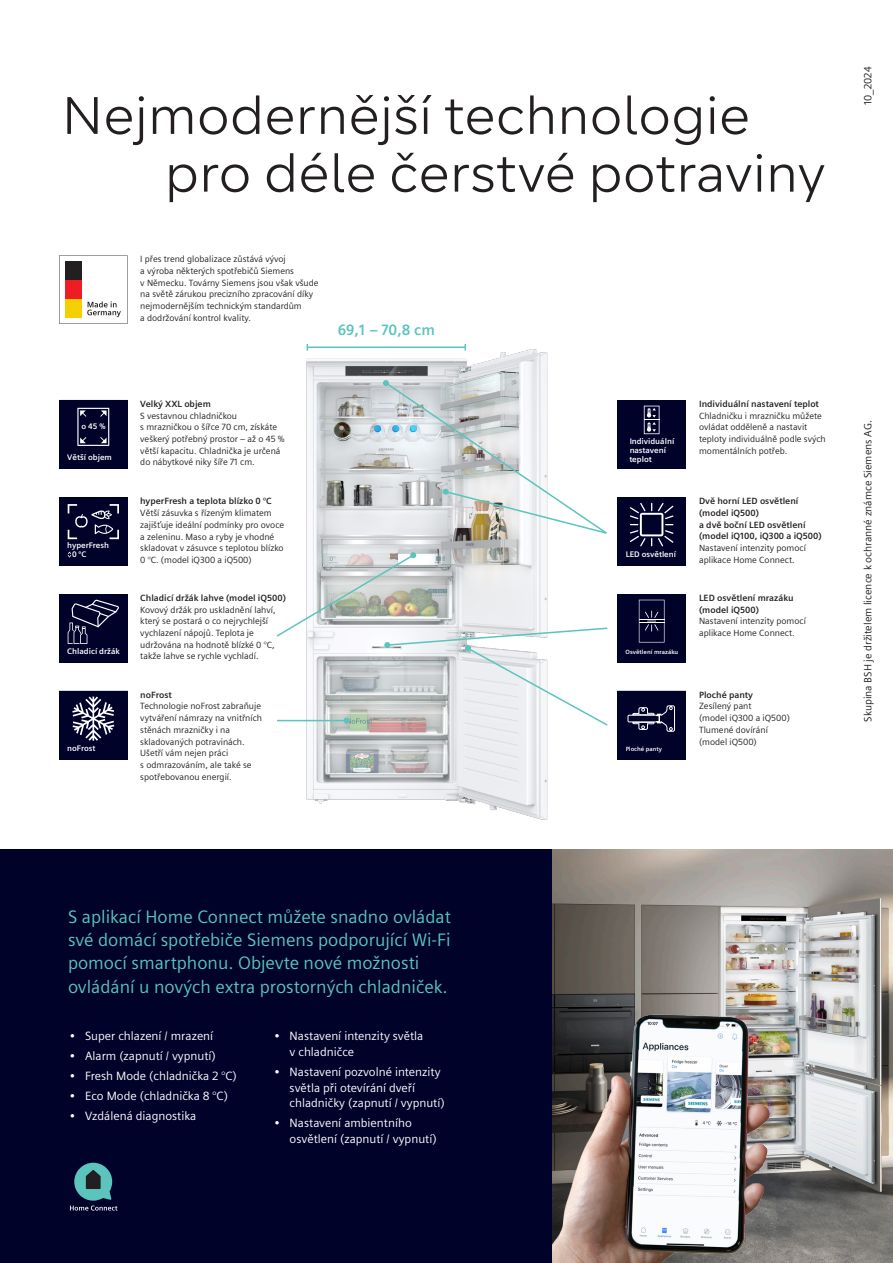
<style>
.page{position:relative;width:893px;height:1263px;background:#fff}
.page>*{position:absolute;margin:0;border:0;box-sizing:border-box;transform-origin:0 0}
._01__Headline_H1__30-170pt___110{font:52.5px "Siemens Progress";color:#231f20}
.SEKCE_-_headline{font:18px/23.4px "Siemens Sans";color:#5ac4bd}
.SEKCE_-_body{font:700 15px "Siemens Sans";color:#5ac4bd}
.t1{font:12px/15.6px "Siemens Sans";color:#fff}
._06__License_Statement__7_5pt{font:10.5px "Siemens Sans";color:#231f20}
.FEATURE_-_body{font:9px/11.7px "Siemens Sans";color:#231f20}
.FEATURE_-_body-2{font:700 9px/11.7px "Siemens Sans";color:#231f20}
.t2{font:700 8.1px/9px "Siemens Sans";color:#fff}
.t3{font:700 6px "Siemens Sans";color:#fff}
</style>
<div class="page">
<div style="left:0;top:849px;width:893px;height:414px;background:#00022a"></div>
<svg style="left:617px;top:497px;width:69px;height:69px;background:#121439"></svg>
<div style="left:617px;top:400px;width:69px;height:68px;background:#00022a"></div>
<svg style="left:644px;top:406px;width:15px;height:28px"></svg>
<svg style="left:617px;top:594px;width:69px;height:68px;background:#090b31"></svg>
<svg style="left:617px;top:691px;width:69px;height:68px;background:#0f1036"></svg>
<svg style="left:59px;top:400px;width:69px;height:68px;background:#0c0e34"></svg>
<div style="left:59px;top:497px;width:69px;height:69px;background:#00022a"></div>
<svg style="left:68px;top:504px;width:51px;height:35px"></svg>
<svg style="left:68px;top:552px;width:3px;height:5px"></svg>
<svg style="left:59px;top:594px;width:69px;height:68px;background:#101237"></svg>
<svg style="left:59px;top:691px;width:69px;height:68px;background:#212346"></svg>
<img style="left:306px;top:343px;width:242px;height:477px">
<hr style="left:307px;top:346px;width:158px;height:2px;background:#5ac4bd">
<svg style="left:383px;top:380px;width:224px;height:155px"></svg>
<svg style="left:276px;top:552px;width:332px;height:175px"></svg>
<img style="left:553px;top:849px;width:340px;height:414px">
<img style="left:553px;top:997px;width:246px;height:266px">
<svg style="left:70px;top:1163px;width:47px;height:47px"></svg>
<svg style="left:59px;top:255px;width:69px;height:69px"></svg>
<div style="left:65px;top:280px;width:17px;height:19px;background:#ee1d23"></div>
<div style="left:65px;top:261px;width:17px;height:19px;background:#231f20"></div>
<div style="left:65px;top:299px;width:17px;height:19px;background:#f4cf02"></div>
<h1 class="_01__Headline_H1__30-170pt___110" style="left:62px;top:81px;width:690px">Nejmodernější technologie</h1>
<h1 class="_01__Headline_H1__30-170pt___110" style="left:165px;top:139px;width:662px">pro déle čerstvé potraviny</h1>
<p class="FEATURE_-_body" style="left:140px;top:253px;width:180px">I přes trend globalizace zůstává vývoj<br>a výroba některých spotřebičů Siemens<br>v Německu. Továrny Siemens jsou však všude na světě zárukou precizního zpracování díky nejmodernějším technickým standardům<br>a dodržování kontrol kvality.</p>
<p class="SEKCE_-_body" style="left:338px;top:322px;width:99px">69,1 – 70,8 cm</p>
<p class="t2" style="left:81px;top:421px;width:26px">o 45 %</p>
<p class="t2" style="left:67px;top:452px;width:46px">Větší objem</p>
<p class="t2" style="left:72px;top:541px;width:38px;text-indent:-5px">hyperFresh<br>0ºC</p>
<p class="t2" style="left:67px;top:646px;width:54px">Chladicí držák</p>
<p class="t2" style="left:67px;top:743px;width:30px">noFrost</p>
<p class="FEATURE_-_body-2" style="left:140px;top:398px;width:72px">Velký XXL objem</p>
<p class="FEATURE_-_body" style="left:140px;top:410px;width:146px">S vestavnou chladničkou<br>s mrazničkou o šířce 70 cm, získáte veškerý potřebný prostor – až o 45 % větší kapacitu. Chladnička je určená do nábytkové niky šíře 71 cm.</p>
<p class="FEATURE_-_body-2" style="left:140px;top:495px;width:133px">hyperFresh a teplota blízko 0 °C</p>
<p class="FEATURE_-_body" style="left:140px;top:507px;width:145px">Větší zásuvka s řízeným klimatem zajišťuje ideální podmínky pro ovoce a zeleninu. Maso a ryby je vhodné skladovat v zásuvce s teplotou blízko 0 °C. (model iQ300 a iQ500)</p>
<p class="FEATURE_-_body-2" style="left:140px;top:592px;width:147px">Chladicí držák lahve (model iQ500)</p>
<p class="FEATURE_-_body" style="left:140px;top:604px;width:137px">Kovový držák pro uskladnění lahví, který se postará o co nejrychlejší vychlazení nápojů. Teplota je udržována na hodnotě blízké 0 °C, takže lahve se rychle vychladí.</p>
<p class="FEATURE_-_body-2" style="left:140px;top:689px;width:33px">noFrost</p>
<p class="FEATURE_-_body" style="left:140px;top:700px;width:123px">Technologie noFrost zabraňuje vytváření námrazy na vnitřních stěnách mrazničky i na skladovaných potravinách.</p>
<p class="FEATURE_-_body" style="left:140px;top:747px;width:113px">Ušetří vám nejen práci<br>s odmrazováním, ale také se spotřebovanou energií.</p>
<p class="t2" style="left:629px;top:437px;width:46px">Individuální nastavení teplot</p>
<p class="t2" style="left:642px;top:550px;width:31px">lighting</p>
<p class="t2" style="left:626px;top:550px;width:52px">LED osvětlení</p>
<p class="t3" style="left:626px;top:648px;width:54px">Osvětlení mrazáku</p>
<p class="t3" style="left:626px;top:745px;width:38px">Ploché panty</p>
<p class="FEATURE_-_body-2" style="left:699px;top:398px;width:121px">Individuální nastavení teplot</p>
<p class="FEATURE_-_body" style="left:699px;top:410px;width:124px">Chladničku i mrazničku můžete ovládat odděleně a nastavit</p>
<p class="FEATURE_-_body" style="left:699px;top:433px;width:128px">teploty individuálně podle svých momentálních potřeb.</p>
<p class="FEATURE_-_body-2" style="left:699px;top:495px;width:124px">Dvě horní LED osvětlení (model iQ500)<br>a dvě boční LED osvětlení (model iQ100, iQ300 a iQ500)</p>
<p class="FEATURE_-_body" style="left:699px;top:542px;width:108px">Nastavení intenzity pomocí aplikace Home Connect.</p>
<p class="FEATURE_-_body-2" style="left:699px;top:592px;width:96px">LED osvětlení mrazáku (model iQ500)</p>
<p class="FEATURE_-_body" style="left:699px;top:615px;width:108px">Nastavení intenzity pomocí aplikace Home Connect.</p>
<p class="FEATURE_-_body-2" style="left:699px;top:689px;width:55px">Ploché panty</p>
<p class="FEATURE_-_body" style="left:699px;top:700px;width:54px">Zesílený pant</p>
<p class="FEATURE_-_body" style="left:699px;top:712px;width:92px">(model iQ300 a iQ500)</p>
<p class="FEATURE_-_body" style="left:699px;top:724px;width:70px">Tlumené dovírání</p>
<p class="FEATURE_-_body" style="left:699px;top:736px;width:59px">(model iQ500)</p>
<p class="_06__License_Statement__7_5pt" style="left:862px;top:105px;width:40px;rotate:-90deg">10_2024</p>
<p class="_06__License_Statement__7_5pt" style="left:862px;top:722px;width:303px;rotate:-90deg">Skupina BSH je držitelem licence k ochranné známce Siemens AG.</p>
<p class="SEKCE_-_headline" style="left:68px;top:905px;width:384px">S aplikací Home Connect můžete snadno ovládat své domácí spotřebiče Siemens podporující Wi-Fi pomocí smartphonu. Objevte nové možnosti ovládání u nových extra prostorných chladniček.</p>
<p class="t1" style="left:70px;top:1028px;width:145px">• Super chlazení / mrazení</p>
<p class="t1" style="left:70px;top:1048px;width:148px">• Alarm (zapnutí / vypnutí)</p>
<p class="t1" style="left:70px;top:1068px;width:169px">• Fresh Mode (chladnička 2 °C)</p>
<p class="t1" style="left:70px;top:1088px;width:160px">• Eco Mode (chladnička 8 °C)</p>
<p class="t1" style="left:70px;top:1108px;width:128px">• Vzdálená diagnostika</p>
<p class="t1" style="left:290px;top:1028px;width:135px;text-indent:-16px">• Nastavení intenzity světla v chladničce</p>
<p class="t1" style="left:290px;top:1064px;width:157px;text-indent:-16px">• Nastavení pozvolné intenzity světla při otevírání dveří chladničky (zapnutí / vypnutí)</p>
<p class="t1" style="left:290px;top:1115px;width:149px;text-indent:-16px">• Nastavení ambientního osvětlení (zapnutí / vypnutí)</p>
</div>
